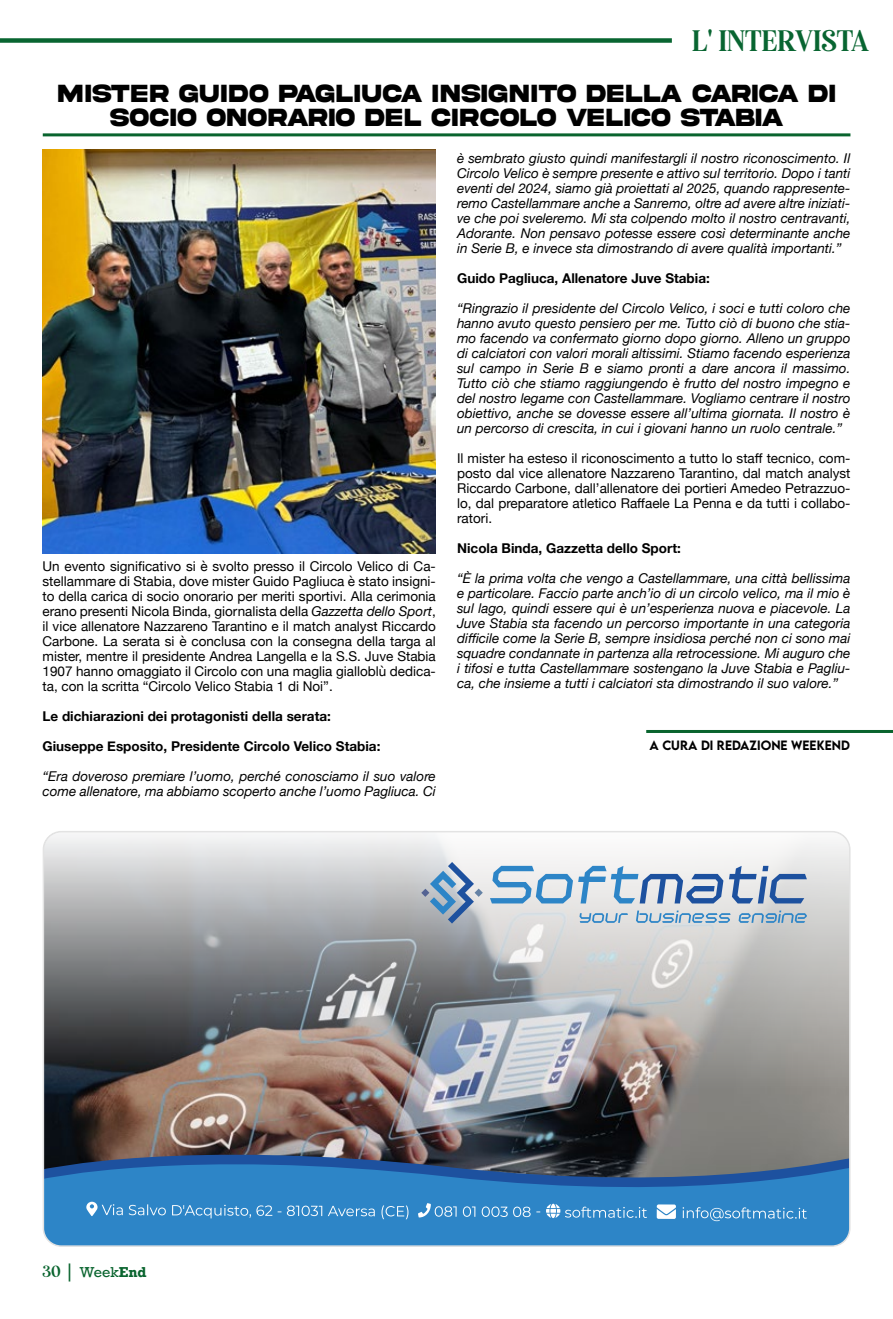
<style>
.page{position:relative;width:893px;height:1319px;background:#fff}
.page>*{position:absolute;margin:0;border:0;box-sizing:border-box;transform-origin:0 0}
.t1{font:33px "Mandalika DEMO";color:#086531}
.t2{font:700 26.25px/24px "Akira Expanded Super";letter-spacing:.055em;color:#000;text-align:center;scale:.8 1}
.t3{font:italic 13.5px/15px "Helvetica Neue";color:#000;text-align:justify}
.t4{font:13.5px/15px "Helvetica Neue";color:#000;text-align:justify}
.t5{font:700 13.5px "Helvetica Neue";color:#000}
.t6{font:13.5px "Rockwell";color:#09642e}
.t7{font:500 12px "LEMONMILK";color:#000}
.s1{font-style:italic}
.s2{font-family:"Mandalika DEMO";font-size:18px}
.s3{font-size:18px}
.s4{font-weight:700}
</style>
<div class="page">
<img style="left:46px;top:1114px;width:802px;height:23px">
<svg style="left:46px;top:833px;width:802px;height:281px"></svg>
<img style="left:46px;top:1137px;width:802px;height:10px">
<svg style="left:43px;top:1147px;width:805px;height:98px;fill:#2d85c7"></svg>
<svg style="left:546px;top:1203px;width:101px;height:14px"></svg>
<svg style="left:463px;top:1206px;width:12px;height:10px"></svg>
<svg style="left:482px;top:1206px;width:58px;height:10px"></svg>
<svg style="left:418px;top:1202px;width:39px;height:15px"></svg>
<svg style="left:657px;top:1204px;width:19px;height:14px"></svg>
<svg style="left:683px;top:1206px;width:124px;height:14px"></svg>
<svg style="left:86px;top:1201px;width:37px;height:14px"></svg>
<svg style="left:129px;top:1204px;width:37px;height:11px"></svg>
<svg style="left:172px;top:1204px;width:100px;height:14px"></svg>
<svg style="left:287px;top:1205px;width:35px;height:10px"></svg>
<svg style="left:328px;top:1205px;width:47px;height:11px"></svg>
<svg style="left:381px;top:1205px;width:27px;height:13px"></svg>
<svg style="left:421px;top:861px;width:62px;height:62px"></svg>
<svg style="left:490px;top:865px;width:233px;height:38px"></svg>
<svg style="left:729px;top:865px;width:78px;height:38px"></svg>
<svg style="left:579px;top:913px;width:49px;height:9px"></svg>
<svg style="left:636px;top:910px;width:95px;height:12px"></svg>
<svg style="left:739px;top:910px;width:68px;height:12px"></svg>
<div style="left:43px;top:830px;width:808px;height:416px;border:2px solid #e3e3e3;border-radius:18px"></div>
<hr style="left:646px;top:729px;width:247px;height:3px;background:#09642e">
<hr style="left:43px;top:133px;width:807px;height:3px;background:#09642e">
<div style="left:0;top:38px;width:672px;height:5px;background:#086531"></div>
<img style="left:43px;top:150px;width:393px;height:403px">
<h1 class="t1" style="left:692px;top:21px;width:178px">L' INTERVISTA</h1>
<h2 class="t2" style="left:58px;top:82px;width:973px">MISTER GUIDO PAGLIUCA INSIGNITO DELLA CARICA DI<br>SOCIO ONORARIO DEL CIRCOLO VELICO STABIA</h2>
<p class="t4" style="left:43px;top:559px;width:395px">Un evento significativo si è svolto presso il Circolo Velico di Ca&shy;stellammare di Stabia, dove mister Guido Pagliuca è stato insigni&shy;to della carica di socio onorario per meriti sportivi. Alla cerimonia erano presenti Nicola Binda, giornalista della <span class="s1">Gazzetta dello Sport</span>, il vice allenatore Nazzareno Tarantino e il match analyst Riccardo Carbone. La serata si è conclusa con la consegna della targa al mister, mentre il presidente Andrea Langella e la S.S. Juve Stabia 1907 hanno omaggiato il Circolo con una maglia gialloblù dedica&shy;ta, con la scritta “Circolo Velico Stabia 1 di Noi”.</p>
<p class="t5" style="left:43px;top:705px;width:290px">Le dichiarazioni dei protagonisti della serata:</p>
<p class="t5" style="left:43px;top:735px;width:339px">Giuseppe Esposito, Presidente Circolo Velico Stabia:</p>
<p class="t3" style="left:43px;top:769px;width:395px">“Era doveroso premiare l’uomo, perché conosciamo il suo valore come allenatore, ma abbiamo scoperto anche l’uomo Pagliuca. Ci</p>
<p class="t3" style="left:457px;top:151px;width:395px">è sembrato giusto quindi manifestargli il nostro riconoscimento. Il Circolo Velico è sempre presente e attivo sul territorio. Dopo i tanti eventi del 2024, siamo già proiettati al 2025, quando rappresente&shy;remo Castellammare anche a Sanremo, oltre ad avere altre iniziati&shy;ve che poi sveleremo. Mi sta colpendo molto il nostro centravanti, Adorante. Non pensavo potesse essere così determinante anche in Serie B, e invece sta dimostrando di avere qualità importanti.”</p>
<p class="t5" style="left:457px;top:267px;width:254px">Guido Pagliuca, Allenatore Juve Stabia:</p>
<p class="t3" style="left:457px;top:301px;width:395px">“Ringrazio il presidente del Circolo Velico, i soci e tutti coloro che hanno avuto questo pensiero per me. Tutto ciò di buono che stia&shy;mo facendo va confermato giorno dopo giorno. Alleno un gruppo di calciatori con valori morali altissimi. Stiamo facendo esperienza sul campo in Serie B e siamo pronti a dare ancora il massimo.<br>Tutto ciò che stiamo raggiungendo è frutto del nostro impegno e del nostro legame con Castellammare. Vogliamo centrare il nostro obiettivo, anche se dovesse essere all’ultima giornata. Il nostro è un percorso di crescita, in cui i giovani hanno un ruolo centrale.”</p>
<p class="t4" style="left:457px;top:451px;width:395px">Il mister ha esteso il riconoscimento a tutto lo staff tecnico, com&shy;posto dal vice allenatore Nazzareno Tarantino, dal match analyst Riccardo Carbone, dall’allenatore dei portieri Amedeo Petrazzuo&shy;lo, dal preparatore atletico Raffaele La Penna e da tutti i collabo&shy;ratori.</p>
<p class="t5" style="left:457px;top:537px;width:225px">Nicola Binda, Gazzetta dello Sport:</p>
<p class="t3" style="left:457px;top:571px;width:395px">“È la prima volta che vengo a Castellammare, una città bellissima e particolare. Faccio parte anch’io di un circolo velico, ma il mio è sul lago, quindi essere qui è un’esperienza nuova e piacevole. La Juve Stabia sta facendo un percorso importante in una categoria difficile come la Serie B, sempre insidiosa perché non ci sono mai squadre condannate in partenza alla retrocessione. Mi auguro che i tifosi e tutta Castellammare sostengano la Juve Stabia e Pagliu&shy;ca, che insieme a tutti i calciatori sta dimostrando il suo valore.”</p>
<p class="t7" style="left:649px;top:737px;width:23px">A CURA</p>
<p class="t7" style="left:701px;top:737px;width:150px">DI REDAZIONE WEEKEND</p>
<p class="t6" style="left:43px;top:1263px;width:106px"><span class="s2">30</span> <span class="s3">|</span> Week<span class="s4">End</span></p>
</div>
